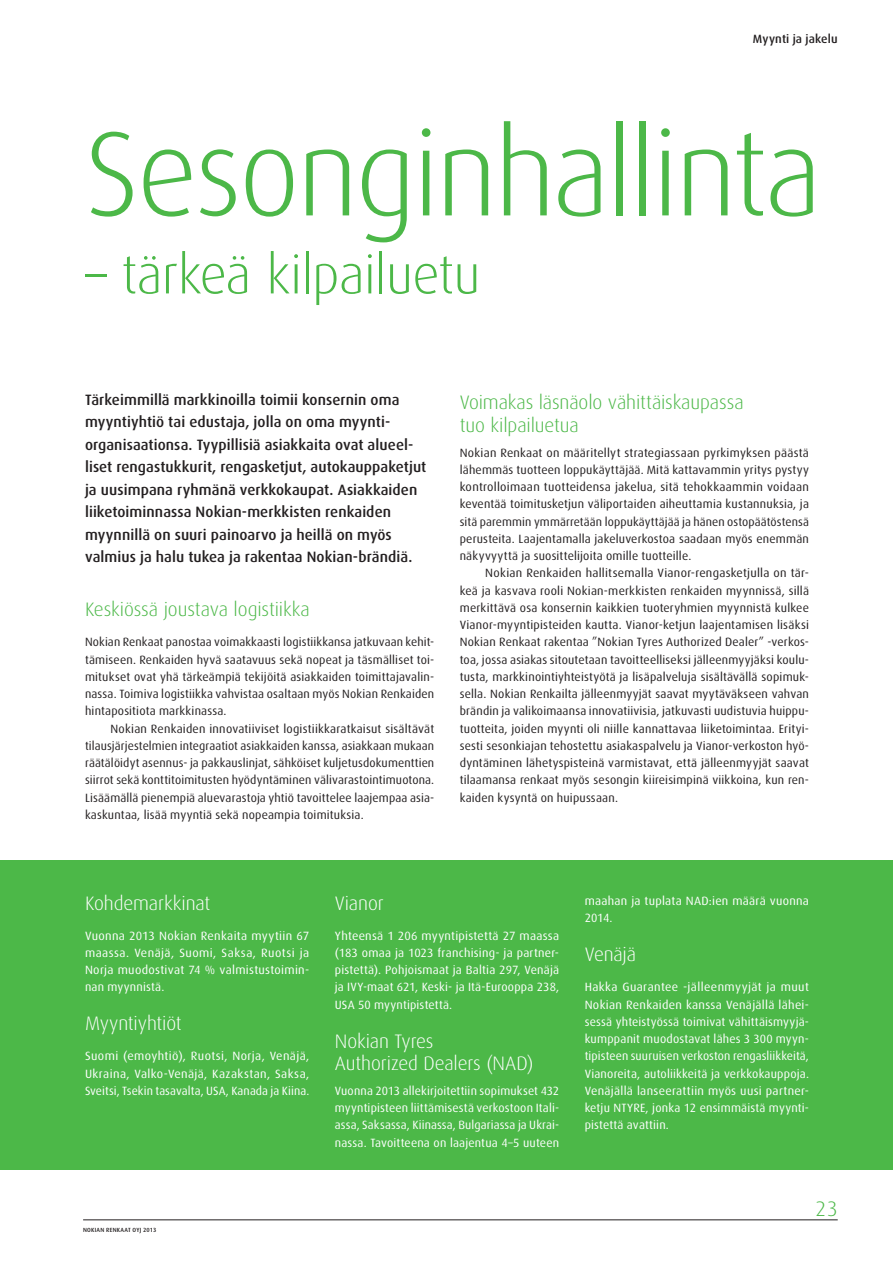
<style>
.page{position:relative;width:893px;height:1263px;background:#fff}
.page>*{position:absolute;margin:0;border:0;box-sizing:border-box;transform-origin:0 0}
.t1{font:300 120px "Dax";letter-spacing:-.025em;color:#4cb848}
.t2{font:300 54px "Dax";letter-spacing:-.015em;color:#4cb848}
.t3{font:300 21px "Dax";color:#4cb848}
.t4{font:300 19.5px/22.5px "Dax";letter-spacing:-.005em;color:#4cb848}
.t5{font:300 19.5px/22.5px "Dax";letter-spacing:-.005em;color:#fff}
.t6{font:500 15px/22.5px "Dax";letter-spacing:.005em;color:#231f20}
.t7{font:12px/17.2px "Dax";letter-spacing:.015em;color:#231f20;text-align:justify}
.t8{font:12px/17.2px "Dax";letter-spacing:.015em;color:#fff;text-align:justify}
.t9{font:500 12px "Dax";letter-spacing:.01em;color:#231f20}
.t10{font:500 6px "Dax";letter-spacing:.04em;color:#231f20}
</style>
<div class="page">
<div style="left:0;top:860px;width:893px;height:309px;background:#4cb848"></div>
<hr style="left:83px;top:1219px;width:755px;height:1px;background:#231f20">
<p class="t9" style="left:753px;top:32px;width:86px">Myynti ja jakelu</p>
<h1 class="t1" style="left:85px;top:108px;width:738px">Sesonginhallinta</h1>
<h2 class="t2" style="left:85px;top:245px;width:397px">– tärkeä kilpailuetu</h2>
<p class="t6" style="left:85px;top:388px;width:343px">Tärkeimmillä markkinoilla toimii konsernin oma myyntiyhtiö tai edustaja, jolla on oma myynti&shy;organisaationsa. Tyypillisiä asiakkaita ovat alueel&shy;liset rengastukkurit, rengasketjut, autokauppaketjut ja uusimpana ryhmänä verkkokaupat. Asiakkaiden liiketoiminnassa Nokian-merkkisten renkaiden myynnillä on suuri painoarvo ja heillä on myös valmius ja halu tukea ja rakentaa Nokian-brändiä.</p>
<h3 class="t4" style="left:85px;top:598px;width:226px">Keskiössä joustava logistiikka</h3>
<p class="t7" style="left:85px;top:634px;width:351px">Nokian Renkaat panostaa voimakkaasti logistiikkansa jatkuvaan kehit&shy;tämiseen. Renkaiden hyvä saatavuus sekä nopeat ja täsmälliset toi&shy;mitukset ovat yhä tärkeämpiä tekijöitä asiakkaiden toimittajavalin&shy;nassa. Toimiva logistiikka vahvistaa osaltaan myös Nokian Renkaiden hintapositiota markkinassa.</p>
<p class="t7" style="left:85px;top:720px;width:351px;text-indent:26px">Nokian Renkaiden innovatiiviset logistiikkaratkaisut sisältävät tilausjärjestelmien integraatiot asiakkaiden kanssa, asiakkaan mukaan räätälöidyt asennus- ja pakkauslinjat, sähköiset kuljetusdokumenttien siirrot sekä konttitoimitusten hyödyntäminen välivarastointimuotona.<br>Lisäämällä pienempiä aluevarastoja yhtiö tavoittelee laajempaa asia&shy;kaskuntaa, lisää myyntiä sekä nopeampia toimituksia.</p>
<h3 class="t4" style="left:460px;top:391px;width:285px">Voimakas läsnäolo vähittäiskaupassa tuo kilpailuetua</h3>
<p class="t7" style="left:460px;top:444px;width:351px">Nokian Renkaat on määritellyt strategiassaan pyrkimyksen päästä lähemmäs tuotteen loppukäyttäjää. Mitä kattavammin yritys pystyy kontrolloimaan tuotteidensa jakelua, sitä tehokkaammin voidaan keventää toimitusketjun väliportaiden aiheuttamia kustannuksia, ja sitä paremmin ymmärretään loppukäyttäjää ja hänen ostopäätöstensä perusteita. Laajentamalla jakeluverkostoa saadaan myös enemmän näkyvyyttä ja suosittelijoita omille tuotteille.</p>
<p class="t7" style="left:460px;top:565px;width:351px;text-indent:26px">Nokian Renkaiden hallitsemalla Vianor-rengasketjulla on tär&shy;keä ja kasvava rooli Nokian-merkkisten renkaiden myynnissä, sillä merkittävä osa konsernin kaikkien tuoteryhmien myynnistä kulkee Vianor-myyntipisteiden kautta. Vianor-ketjun laajentamisen lisäksi Nokian Renkaat rakentaa ”Nokian Tyres Authorized Dealer” -verkos&shy;toa, jossa asiakas sitoutetaan tavoitteelliseksi jälleenmyyjäksi koulu&shy;tusta, markkinointiyhteistyötä ja lisäpalveluja sisältävällä sopimuk&shy;sella. Nokian Renkailta jälleenmyyjät saavat myytäväkseen vahvan brändin ja valikoimaansa innovatiivisia, jatkuvasti uudistuvia huippu&shy;tuotteita, joiden myynti oli niille kannattavaa liiketoimintaa. Erityi&shy;sesti sesonkiajan tehostettu asiakaspalvelu ja Vianor-verkoston hyö&shy;dyntäminen lähetyspisteinä varmistavat, että jälleenmyyjät saavat tilaamansa renkaat myös sesongin kiireisimpinä viikkoina, kun ren&shy;kaiden kysyntä on huipussaan.</p>
<h3 class="t5" style="left:85px;top:892px;width:127px">Kohdemarkkinat</h3>
<p class="t8" style="left:85px;top:927px;width:226px">Vuonna 2013 Nokian Renkaita myytiin 67 maassa. Venäjä, Suomi, Saksa, Ruotsi ja Norja muodostivat 74 % valmistustoimin&shy;nan myynnistä.</p>
<h3 class="t5" style="left:85px;top:1012px;width:98px">Myyntiyhtiöt</h3>
<p class="t8" style="left:85px;top:1048px;width:226px">Suomi (emoyhtiö), Ruotsi, Norja, Venäjä, Ukraina, Valko-Venäjä, Kazakstan, Saksa, Sveitsi, Tsekin tasavalta, USA, Kanada ja Kiina.</p>
<h3 class="t5" style="left:335px;top:892px;width:50px">Vianor</h3>
<p class="t8" style="left:335px;top:927px;width:226px">Yhteensä 1 206 myyntipistettä 27 maassa (183 omaa ja 1023 franchising- ja partner&shy;pistettä). Pohjoismaat ja Baltia 297, Venäjä ja IVY-maat 621, Keski- ja Itä-Eurooppa 238, USA 50 myyntipistettä.</p>
<h3 class="t5" style="left:335px;top:1030px;width:200px">Nokian Tyres<br>Authorized Dealers (NAD)</h3>
<p class="t8" style="left:335px;top:1082px;width:226px">Vuonna 2013 allekirjoitettiin sopimukset 432 myyntipisteen liittämisestä verkostoon Itali&shy;assa, Saksassa, Kiinassa, Bulgariassa ja Ukrai&shy;nassa. Tavoitteena on laajentua 4–5 uuteen</p>
<p class="t10" style="left:83px;top:1226px;width:75px">NOKIAN RENKAAT OYJ 2013</p>
<p class="t8" style="left:585px;top:892px;width:226px">maahan ja tuplata NAD:ien määrä vuonna<br>2014.</p>
<h3 class="t5" style="left:585px;top:943px;width:53px">Venäjä</h3>
<p class="t8" style="left:585px;top:979px;width:226px">Hakka Guarantee -jälleenmyyjät ja muut Nokian Renkaiden kanssa Venäjällä lähei&shy;sessä yhteistyössä toimivat vähittäismyyjä&shy;kumppanit muodostavat lähes 3 300 myyn&shy;tipisteen suuruisen verkoston rengasliikkeitä, Vianoreita, autoliikkeitä ja verkkokauppoja.<br>Venäjällä lanseerattiin myös uusi partner&shy;ketju NTYRE, jonka 12 ensimmäistä myynti&shy;pistettä avattiin.</p>
<h3 class="t3" style="left:815px;top:1197px;width:24px">23</h3>
</div>
